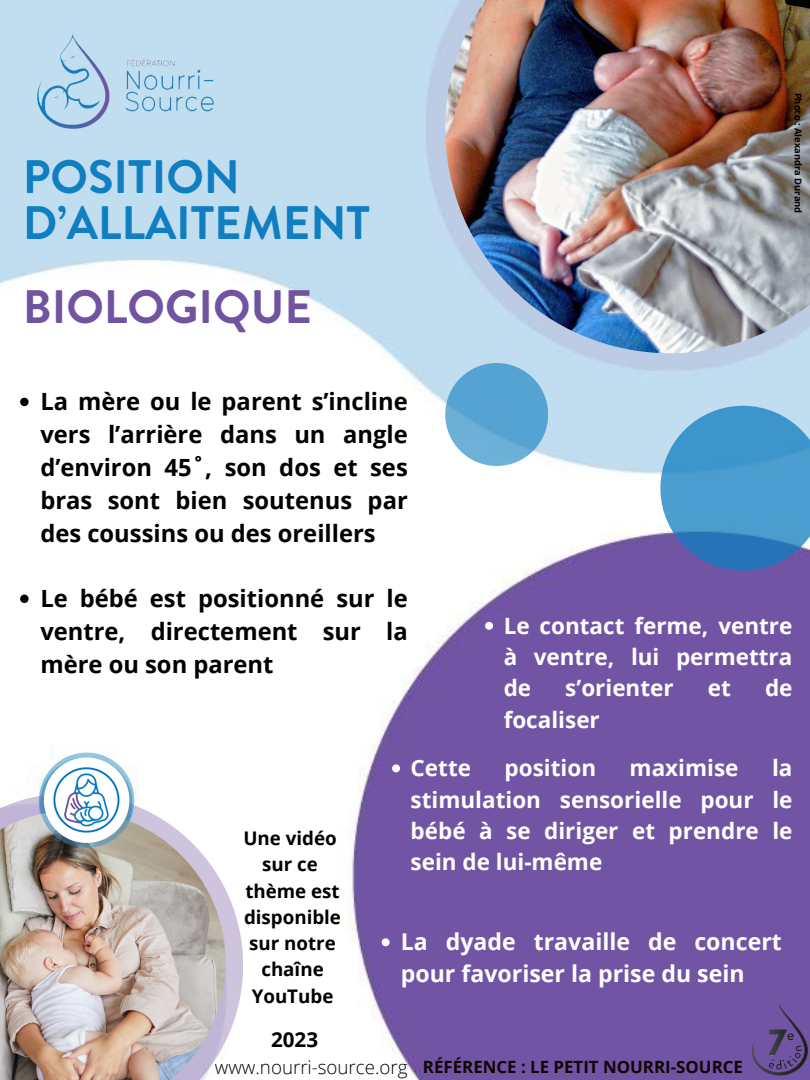
<style>
.page{position:relative;width:810px;height:1080px;background:#fff}
.page>*{position:absolute;margin:0;border:0;box-sizing:border-box;transform-origin:0 0}
.t1{font:700 46.88px "Brandon Grotesque";color:#107ec0}
.t2{font:700 46.88px "Brandon Grotesque";color:#72539f}
.t3{font:700 23.75px/32.8px "Open Sans";color:#000;text-align:justify}
.t4{font:700 23.12px/32.4px "Open Sans";color:#fff}
.t5{font:700 22.5px/31.4px "Open Sans";color:#fff;text-align:justify}
.t6{font:700 20.62px "Open Sans";color:#000}
.t7{font:700 18.75px/26.2px "Open Sans";color:#000;text-align:center}
.t8{font:300 18.75px "Open Sans";color:#000}
.t9{font:700 16.88px "Open Sans";color:#0f0504}
.t10{font:700 9.38px "Open Sans";color:#000}
</style>
<div class="page">
<img style="left:0;top:0;width:810px;height:1080px">
<svg style="left:445px;top:363px;width:103px;height:103px;background:#5ca7d3"></svg>
<img style="left:445px;top:0;width:365px;height:353px">
<img style="left:19px;top:21px;width:213px;height:120px">
<svg style="left:660px;top:406px;width:150px;height:165px;background:#5397cb"></svg>
<img style="left:751px;top:998px;width:59px;height:81px">
<svg style="left:0;top:793px;width:243px;height:287px"></svg>
<img style="left:0;top:811px;width:226px;height:269px">
<svg style="left:39px;top:753px;width:95px;height:95px"></svg>
<img style="left:44px;top:757px;width:85px;height:86px;border-radius:50%">
<svg style="left:20px;top:398px;width:9px;height:8px"></svg>
<svg style="left:20px;top:595px;width:9px;height:8px"></svg>
<svg style="left:382px;top:938px;width:8px;height:8px"></svg>
<svg style="left:485px;top:622px;width:8px;height:8px"></svg>
<svg style="left:392px;top:764px;width:8px;height:8px"></svg>
<p class="t1" style="left:23px;top:144px;width:219px">POSITION</p>
<p class="t1" style="left:23px;top:190px;width:349px">D’ALLAITEMENT</p>
<p class="t2" style="left:23px;top:274px;width:291px">BIOLOGIQUE</p>
<p class="t3" style="left:40px;top:385px;width:369px">La mère ou le parent s’incline vers l’arrière dans un angle d’environ 45˚, son dos et ses bras sont bien soutenus par des coussins ou des oreillers</p>
<p class="t3" style="left:40px;top:582px;width:369px">Le bébé est positionné sur le ventre, directement sur la mère ou son parent</p>
<p class="t10" style="left:805px;top:93px;width:122px;rotate:90deg">Photo : Alexandra Durand</p>
<p class="t5" style="left:504px;top:609px;width:290px">Le contact ferme, ventre à ventre, lui permettra de</p>
<p class="t5" style="left:565px;top:672px;width:110px">s’orienter</p>
<p class="t5" style="left:708px;top:672px;width:25px">et</p>
<p class="t5" style="left:765px;top:672px;width:29px">de</p>
<p class="t5" style="left:504px;top:703px;width:98px">focaliser</p>
<p class="t7" style="left:243px;top:825px;width:95px">Une vidéo</p>
<p class="t7" style="left:262px;top:851px;width:57px">sur ce</p>
<p class="t7" style="left:244px;top:877px;width:99px">thème est disponible sur notre chaîne<br>YouTube</p>
<p class="t6" style="left:271px;top:1025px;width:49px">2023</p>
<p class="t5" style="left:411px;top:752px;width:383px;text-indent:361px">la stimulation sensorielle pour le bébé à se diriger et prendre le sein de lui-même</p>
<p class="t5" style="left:411px;top:752px;width:62px">Cette</p>
<p class="t5" style="left:505px;top:752px;width:93px">position</p>
<p class="t5" style="left:630px;top:752px;width:110px">maximise</p>
<p class="t4" style="left:401px;top:925px;width:383px">La dyade travaille de concert pour favoriser la prise du sein</p>
<p class="t8" style="left:215px;top:1054px;width:194px">www.nourri-source.org</p>
<p class="t9" style="left:423px;top:1055px;width:322px">RÉFÉRENCE : LE PETIT NOURRI-SOURCE</p>
</div>
